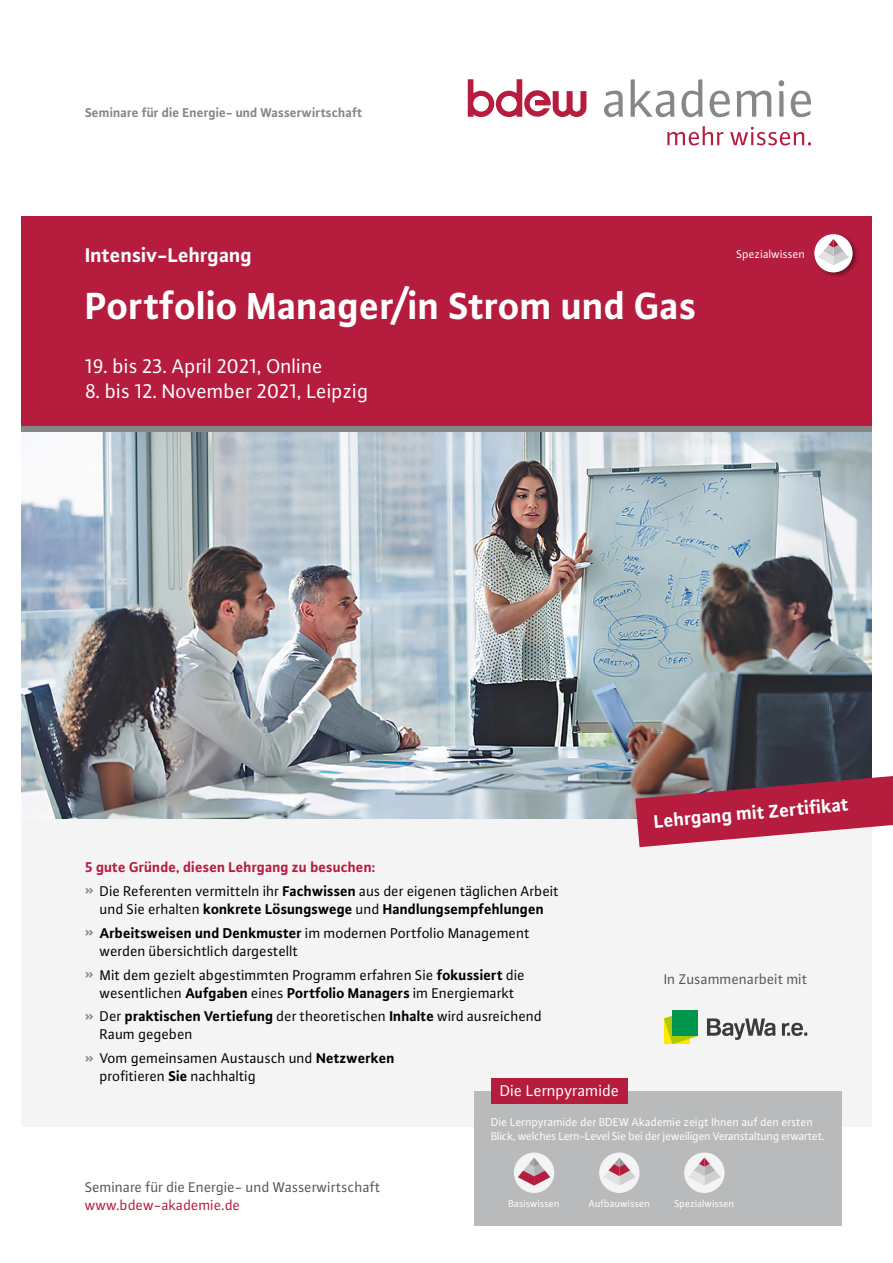
<style>
.page{position:relative;width:893px;height:1263px;background:#fff}
.page>*{position:absolute;margin:0;border:0;box-sizing:border-box;transform-origin:0 0}
.t1{font:39.9px "Plus Sans Bold LF";color:#fff}
.t2{font:21px "Plus Sans Normal LF";color:#fff}
.t3{font:21px "Plus Sans Bold LF";color:#fff}
.t4{font:19.5px "Plus Sans Bold LF";color:#fff}
.t5{font:16.5px "Plus Sans Normal LF";color:#fff}
.t6{font:15px/18px "Plus Sans Normal LF";color:#000}
.t7{font:15px "Plus Sans Normal LF";color:#565656}
.t8{font:15px "Plus Sans Bold LF";color:#000}
.t9{font:15px "Plus Sans Bold LF";color:#b61c3e}
.t10{font:15px "Plus Sans Normal LF";color:#b61c3e}
.t11{font:13.5px "Plus Sans Bold LF";color:#878786}
.t12{font:12px/14.2px "Plus Sans Normal LF";letter-spacing:-.02em;color:#fff}
.t13{font:12px "Plus Sans Normal LF";color:#fff}
.t14{font:10.5px "Plus Sans Normal LF";color:#fff}
.s1{font-family:"Plus Sans Bold LF";font-size:13.5px;color:#878786}
.s2{font-family:"Plus Sans Bold LF"}
.s3{font-family:"Plus Sans Normal LF"}
</style>
<div class="page">
<div style="left:21px;top:818px;width:851px;height:308px;background:#f4f4f4"></div>
<svg style="left:468px;top:79px;width:118px;height:38px"></svg>
<svg style="left:667px;top:126px;width:56px;height:19px"></svg>
<svg style="left:730px;top:127px;width:81px;height:18px"></svg>
<svg style="left:604px;top:91px;width:19px;height:26px"></svg>
<svg style="left:631px;top:79px;width:44px;height:38px"></svg>
<svg style="left:681px;top:79px;width:22px;height:38px"></svg>
<svg style="left:710px;top:91px;width:20px;height:26px"></svg>
<svg style="left:737px;top:91px;width:34px;height:26px"></svg>
<svg style="left:779px;top:80px;width:5px;height:37px"></svg>
<svg style="left:791px;top:91px;width:20px;height:26px"></svg>
<div style="left:21px;top:426px;width:851px;height:6px;background:#878786"></div>
<div style="left:21px;top:217px;width:851px;height:209px;background:#b61c3e"></div>
<img style="left:21px;top:432px;width:851px;height:386px">
<svg style="left:635px;top:776px;width:258px;height:71px"></svg>
<div style="left:474px;top:1090px;width:368px;height:135px;background:#b9babb"></div>
<div style="left:492px;top:1079px;width:136px;height:25px;background:#b61c3e"></div>
<div style="left:684px;top:1152px;width:41px;height:41px;background:#f4f4f4;border-radius:50%"></div>
<svg style="left:688px;top:1157px;width:33px;height:28px"></svg>
<div style="left:599px;top:1152px;width:40px;height:41px;background:#f4f4f4;border-radius:50%"></div>
<svg style="left:603px;top:1157px;width:33px;height:28px"></svg>
<div style="left:514px;top:1152px;width:40px;height:41px;background:#f4f4f4;border-radius:50%"></div>
<svg style="left:518px;top:1157px;width:32px;height:28px"></svg>
<div style="left:813px;top:232px;width:47px;height:46px;background:#000;opacity:.4"></div>
<div style="left:814px;top:234px;width:39px;height:38px;background:#fff;border-radius:50%"></div>
<svg style="left:818px;top:239px;width:31px;height:26px"></svg>
<svg style="left:664px;top:1015px;width:33px;height:29px"></svg>
<div style="left:672px;top:1010px;width:26px;height:26px;background:#00964e"></div>
<svg style="left:707px;top:1018px;width:100px;height:22px"></svg>
<p class="t11" style="left:85px;top:104px;width:279px">Seminare für die Energie- und Wasserwirtschaft</p>
<h2 class="t3" style="left:85px;top:241px;width:168px">Intensiv-Lehrgang</h2>
<h1 class="t1" style="left:85px;top:280px;width:613px">Portfolio Manager/in Strom und Gas</h1>
<h2 class="t2" style="left:85px;top:353px;width:239px">19. bis 23. April 2021, Online</h2>
<h2 class="t2" style="left:85px;top:378px;width:285px">8. bis 12. November 2021, Leipzig</h2>
<p class="t13" style="left:736px;top:246px;width:70px">Spezialwissen</p>
<p class="t9" style="left:85px;top:857px;width:292px">5 gute Gründe, diesen Lehrgang zu besuchen:</p>
<p class="t6" style="left:85px;top:881px;width:475px"><span class="s1">»</span> Die Referenten vermitteln ihr <span class="s2">Fachwissen</span> aus der eigenen täglichen Arbeit</p>
<p class="t8" style="left:100px;top:899px;width:445px"><span class="s3">und Sie erhalten</span> konkrete Lösungswege <span class="s3">und</span> Handlungsempfehlungen</p>
<p class="t6" style="left:100px;top:923px;width:431px;text-indent:-15px"><span class="s1">»</span> <span class="s2">Arbeitsweisen und Denkmuster</span> im modernen Portfolio Management werden übersichtlich dargestellt</p>
<p class="t6" style="left:85px;top:965px;width:441px;text-align:center"><span class="s1">»</span> Mit dem gezielt abgestimmten Programm erfahren Sie <span class="s2">fokussiert</span> die wesentlichen <span class="s2">Aufgaben</span> eines <span class="s2">Portfolio Managers</span> im Energiemarkt</p>
<p class="t6" style="left:100px;top:1007px;width:444px;text-indent:-15px"><span class="s1">»</span> Der <span class="s2">praktischen Vertiefung</span> der theoretischen <span class="s2">Inhalte</span> wird ausreichend<br>Raum gegeben</p>
<p class="t6" style="left:100px;top:1049px;width:296px;text-indent:-15px"><span class="s1">»</span> Vom gemeinsamen Austausch und <span class="s2">Netzwerken </span>profitieren <span class="s2">Sie</span> nachhaltig</p>
<p class="t5" style="left:500px;top:1080px;width:121px">Die Lernpyramide</p>
<h3 class="t4" style="left:653px;top:808px;width:197px;rotate:-5deg">Lehrgang mit Zertifi kat</h3>
<p class="t7" style="left:664px;top:969px;width:145px">In Zusammenarbeit mit</p>
<p class="t7" style="left:85px;top:1177px;width:297px">Seminare für die Energie- und Wasserwirtschaft</p>
<p class="t10" style="left:85px;top:1195px;width:157px">www.bdew-akademie.de</p>
<p class="t12" style="left:491px;top:1114px;width:335px">Die Lernpyramide der BDEW Akademie zeigt Ihnen auf den ersten<br>Blick, welches Lern-Level Sie bei der jeweiligen Veranstaltung erwartet.</p>
<p class="t14" style="left:508px;top:1196px;width:53px">Basiswissen</p>
<p class="t14" style="left:589px;top:1196px;width:63px">Aufbauwissen</p>
<p class="t14" style="left:674px;top:1196px;width:62px">Spezialwissen</p>
</div>
